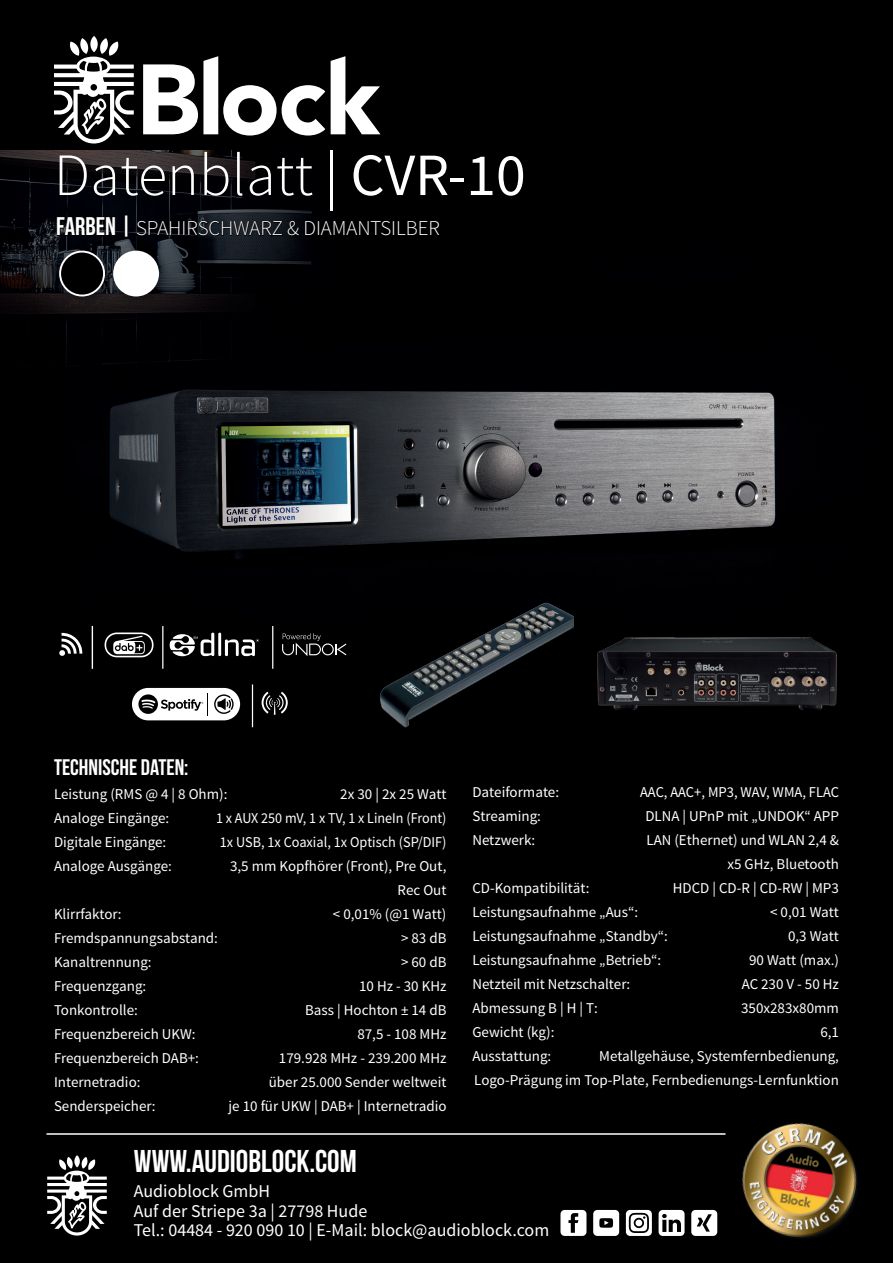
<style>
.page{position:relative;width:893px;height:1263px;background:#000001}
.page>*{position:absolute;margin:0;border:0;box-sizing:border-box;transform-origin:0 0}
.t1{font:300 60px "Source Sans Pro";color:#fff}
.t2{font:31.5px "Bebas Neue";color:#fff}
.t3{font:22.5px "Bebas Neue";color:#fff}
.t4{font:300 21px "Source Sans Pro";color:#fff}
.t5{font:18px/19.5px "Source Sans Pro";color:#fff}
.t6{font:15px/24px "Source Sans Pro";color:#fff;text-align:right}
.t7{font:15px "Source Sans Pro";color:#fff;scale:.95 1}
.t8{font:15px "Source Sans Pro";color:#fff;scale:.94 1}
.s1{font-weight:400}
.s2{font-family:"Bebas Neue";font-weight:400;font-size:25.5px}
</style>
<div class="page">
<svg style="left:143px;top:56px;width:182px;height:80px"></svg>
<svg style="left:331px;top:56px;width:49px;height:78px"></svg>
<svg style="left:54px;top:38px;width:80px;height:106px"></svg>
<img style="left:725px;top:1123px;width:132px;height:115px">
<svg style="left:47px;top:1157px;width:60px;height:78px"></svg>
<svg style="left:560px;top:1210px;width:26px;height:26px"></svg>
<svg style="left:691px;top:1210px;width:26px;height:26px"></svg>
<svg style="left:659px;top:1210px;width:26px;height:26px"></svg>
<svg style="left:626px;top:1210px;width:26px;height:26px"></svg>
<svg style="left:593px;top:1210px;width:26px;height:26px"></svg>
<hr style="left:46px;top:1133px;width:679px;height:2px;background:#fff">
<img style="left:0;top:150px;width:821px;height:578px">
<div style="left:54px;top:246px;width:62px;height:61px;background:#000001;opacity:.42"></div>
<div style="left:60px;top:252px;width:44px;height:43px;background:#000001;border-radius:50%"></div>
<div style="left:59px;top:251px;width:46px;height:45px;border:2px solid #fff;border-radius:50%"></div>
<div style="left:108px;top:246px;width:62px;height:61px;background:#000001;opacity:.42"></div>
<div style="left:114px;top:252px;width:44px;height:43px;background:#fff;border-radius:50%"></div>
<div style="left:113px;top:251px;width:46px;height:45px;border:2px solid #fff;border-radius:50%"></div>
<svg style="left:56px;top:204px;width:60px;height:34px"></svg>
<svg style="left:135px;top:220px;width:306px;height:17px"></svg>
<svg style="left:260px;top:689px;width:29px;height:27px"></svg>
<div style="left:132px;top:688px;width:108px;height:32px;background:#fff;border-radius:16px"></div>
<svg style="left:136px;top:693px;width:98px;height:22px"></svg>
<hr style="left:252px;top:684px;width:1px;height:43px;background:#fff">
<svg style="left:168px;top:626px;width:93px;height:32px"></svg>
<svg style="left:280px;top:625px;width:68px;height:33px"></svg>
<svg style="left:59px;top:633px;width:25px;height:23px"></svg>
<hr style="left:162px;top:626px;width:2px;height:43px;background:#000001">
<hr style="left:272px;top:626px;width:2px;height:43px;background:#000001">
<hr style="left:92px;top:626px;width:1px;height:43px;background:#fff">
<hr style="left:162px;top:626px;width:1px;height:43px;background:#fff">
<hr style="left:272px;top:626px;width:1px;height:43px;background:#fff">
<div style="left:105px;top:633px;width:48px;height:23px;background:#000001;border-radius:11px"></div>
<div style="left:105px;top:632px;width:48px;height:25px;border:2px solid #fff;border-radius:11px"></div>
<svg style="left:113px;top:636px;width:32px;height:18px"></svg>
<img style="left:348px;top:591px;width:226px;height:137px">
<img style="left:596px;top:637px;width:241px;height:72px">
<h1 class="t1" style="left:54px;top:139px;width:473px">Datenblatt | <span class="s1">CVR-10</span></h1>
<h3 class="t4" style="left:56px;top:216px;width:385px"><span class="s2">FARBEN |</span> SPAHIRSCHWARZ &amp; DIAMANTSILBER</h3>
<h3 class="t3" style="left:54px;top:755px;width:136px">TECHNISCHE DATEN:</h3>
<p class="t6" style="left:54px;top:782px;width:175px">Leistung (RMS @ 4 | 8 Ohm):</p>
<p class="t6" style="left:340px;top:782px;width:108px">2x 30 | 2x 25 Watt</p>
<p class="t6" style="left:54px;top:806px;width:117px">Analoge Eingänge:</p>
<p class="t8" style="left:216px;top:808px;width:247px">1 x AUX 250 mV, 1 x TV, 1 x LineIn (Front)</p>
<p class="t6" style="left:54px;top:830px;width:114px">Digitale Eingänge:</p>
<p class="t7" style="left:220px;top:832px;width:240px">1x USB, 1x Coaxial, 1x Optisch (SP/DIF)</p>
<p class="t6" style="left:54px;top:854px;width:119px">Analoge Ausgänge:</p>
<p class="t6" style="left:230px;top:854px;width:218px">3,5 mm Kopfhörer (Front), Pre Out,<br>Rec Out</p>
<p class="t6" style="left:54px;top:902px;width:69px">Klirrfaktor:</p>
<p class="t6" style="left:333px;top:902px;width:115px">&lt; 0,01% (@1 Watt)</p>
<p class="t6" style="left:54px;top:926px;width:166px">Fremdspannungsabstand:</p>
<p class="t6" style="left:401px;top:926px;width:47px">&gt; 83 dB</p>
<p class="t6" style="left:54px;top:950px;width:99px">Kanaltrennung:</p>
<p class="t6" style="left:401px;top:950px;width:47px">&gt; 60 dB</p>
<p class="t6" style="left:54px;top:974px;width:94px">Frequenzgang:</p>
<p class="t6" style="left:359px;top:974px;width:89px">10 Hz - 30 KHz</p>
<p class="t6" style="left:54px;top:998px;width:85px">Tonkontrolle:</p>
<p class="t6" style="left:305px;top:998px;width:143px">Bass | Hochton ± 14 dB</p>
<p class="t6" style="left:54px;top:1022px;width:143px">Frequenzbereich UKW:</p>
<p class="t6" style="left:357px;top:1022px;width:91px">87,5 - 108 MHz</p>
<p class="t6" style="left:54px;top:1046px;width:146px">Frequenzbereich DAB+:</p>
<p class="t6" style="left:279px;top:1046px;width:169px">179.928 MHz - 239.200 MHz</p>
<p class="t6" style="left:54px;top:1070px;width:88px">Internetradio:</p>
<p class="t6" style="left:269px;top:1070px;width:179px">über 25.000 Sender weltweit</p>
<p class="t6" style="left:54px;top:1094px;width:103px">Senderspeicher:</p>
<p class="t6" style="left:229px;top:1094px;width:219px">je 10 für UKW | DAB+ | Internetradio</p>
<p class="t6" style="left:472px;top:780px;width:88px">Dateiformate:</p>
<p class="t6" style="left:640px;top:780px;width:200px">AAC, AAC+, MP3, WAV, WMA, FLAC</p>
<p class="t6" style="left:472px;top:804px;width:70px">Streaming:</p>
<p class="t6" style="left:645px;top:804px;width:195px">DLNA | UPnP mit „UNDOK“ APP</p>
<p class="t6" style="left:472px;top:828px;width:64px">Netzwerk:</p>
<p class="t6" style="left:646px;top:828px;width:194px">LAN (Ethernet) und WLAN 2,4 &amp; x5 GHz, Bluetooth</p>
<p class="t6" style="left:472px;top:876px;width:118px">CD-Kompatibilität:</p>
<p class="t6" style="left:673px;top:876px;width:168px">HDCD | CD-R | CD-RW | MP3</p>
<p class="t6" style="left:472px;top:900px;width:167px">Leistungsaufnahme „Aus“:</p>
<p class="t6" style="left:770px;top:900px;width:70px">&lt; 0,01 Watt</p>
<p class="t6" style="left:472px;top:924px;width:197px">Leistungsaufnahme „Standby“:</p>
<p class="t6" style="left:788px;top:924px;width:52px">0,3 Watt</p>
<p class="t6" style="left:472px;top:948px;width:190px">Leistungsaufnahme „Betrieb“:</p>
<p class="t6" style="left:749px;top:948px;width:91px">90 Watt (max.)</p>
<p class="t6" style="left:472px;top:972px;width:159px">Netzteil mit Netzschalter:</p>
<p class="t6" style="left:742px;top:972px;width:99px">AC 230 V - 50 Hz</p>
<p class="t6" style="left:472px;top:996px;width:127px">Abmessung B | H | T:</p>
<p class="t6" style="left:741px;top:996px;width:99px">350x283x80mm</p>
<p class="t6" style="left:472px;top:1020px;width:84px">Gewicht (kg):</p>
<p class="t6" style="left:820px;top:1020px;width:20px">6,1</p>
<p class="t6" style="left:472px;top:1044px;width:80px">Ausstattung:</p>
<p class="t6" style="left:474px;top:1044px;width:366px">Metallgehäuse, Systemfernbedienung,<br>Logo-Prägung im Top-Plate, Fernbedienungs-Lernfunktion</p>
<h2 class="t2" style="left:134px;top:1143px;width:224px">WWW.AUDIOBLOCK.COM</h2>
<p class="t5" style="left:134px;top:1182px;width:417px">Audioblock GmbH<br>Auf der Striepe 3a | 27798 Hude<br>Tel.: 04484 - 920 090 10 | E-Mail: block@audioblock.com</p>
</div>
